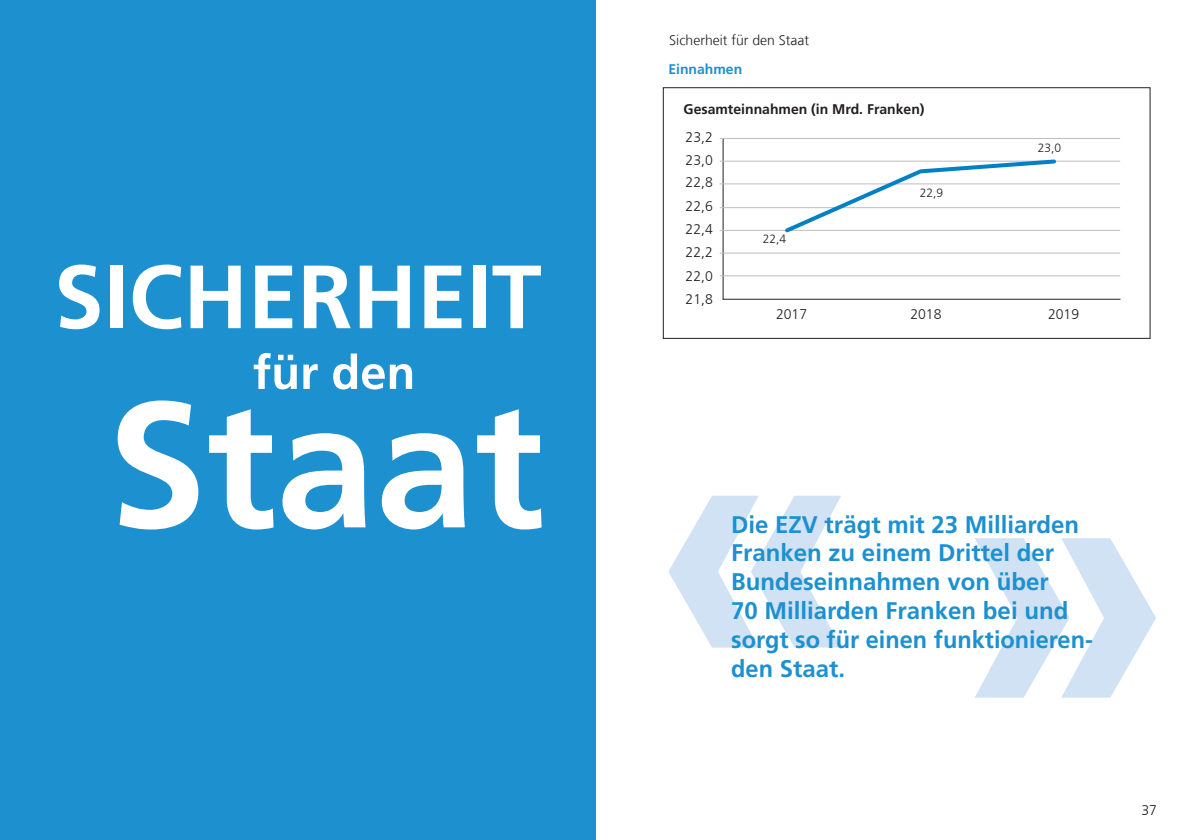
<style>
.page{position:relative;width:1191px;height:840px;background:#fff}
.page>*{position:absolute;margin:0;border:0;box-sizing:border-box;transform-origin:0 0}
.t1{font:700 89.6px "Frutiger LT Com";color:#fff}
.t2{font:700 24px/28.8px "Frutiger LT Com";color:#1d90d0}
.t3{font:300 14px "Frutiger LT Com";color:#231f20}
.t4{font:700 14px "Frutiger LT Com";color:#231f20}
.t5{font:700 14px "Frutiger LT Com";color:#1d90d0}
.t6{font:300 12px "Frutiger LT Com";color:#231f20}
</style>
<div class="page">
<div style="left:0;top:0;width:595px;height:839px;background:#1d90d0"></div>
<svg style="left:254px;top:353px;width:158px;height:36px"></svg>
<svg style="left:118px;top:400px;width:423px;height:129px"></svg>
<div style="left:663px;top:87px;width:487px;height:251px;border:1px solid #231f20"></div>
<hr style="left:722px;top:138px;width:1px;height:161px;background:#231f20">
<hr style="left:722px;top:298px;width:398px;height:1px;background:#231f20">
<hr style="left:719px;top:275px;width:401px;height:1px;background:#bcbdc0">
<hr style="left:719px;top:252px;width:401px;height:1px;background:#bcbdc0">
<hr style="left:719px;top:230px;width:401px;height:1px;background:#bcbdc0">
<hr style="left:719px;top:207px;width:401px;height:1px;background:#bcbdc0">
<hr style="left:719px;top:183px;width:401px;height:1px;background:#bcbdc0">
<hr style="left:719px;top:161px;width:401px;height:1px;background:#bcbdc0">
<hr style="left:719px;top:138px;width:401px;height:1px;background:#bcbdc0">
<svg style="left:782px;top:159px;width:276px;height:74px"></svg>
<svg style="left:975px;top:538px;width:181px;height:159px"></svg>
<svg style="left:668px;top:495px;width:173px;height:152px"></svg>
<p class="t1" style="left:54px;top:244px;width:489px">SICHERHEIT</p>
<p class="t3" style="left:669px;top:32px;width:141px">Sicherheit für den Staat</p>
<p class="t5" style="left:668px;top:61px;width:75px">Einnahmen</p>
<p class="t4" style="left:683px;top:100px;width:242px">Gesamteinnahmen (in Mrd. Franken)</p>
<p class="t3" style="left:685px;top:129px;width:29px">23,2</p>
<p class="t3" style="left:685px;top:152px;width:29px">23,0</p>
<p class="t3" style="left:685px;top:174px;width:29px">22,8</p>
<p class="t3" style="left:685px;top:197px;width:29px">22,6</p>
<p class="t3" style="left:685px;top:221px;width:29px">22,4</p>
<p class="t3" style="left:685px;top:244px;width:29px">22,2</p>
<p class="t3" style="left:685px;top:267px;width:29px">22,0</p>
<p class="t3" style="left:685px;top:290px;width:29px">21,8</p>
<p class="t6" style="left:763px;top:232px;width:25px">22,4</p>
<p class="t6" style="left:920px;top:185px;width:25px">22,9</p>
<p class="t6" style="left:1037px;top:141px;width:25px">23,0</p>
<p class="t3" style="left:776px;top:305px;width:33px">2017</p>
<p class="t3" style="left:910px;top:305px;width:33px">2018</p>
<p class="t3" style="left:1048px;top:305px;width:33px">2019</p>
<p class="t2" style="left:731px;top:509px;width:349px">Die EZV trägt mit 23 Milliarden<br>Franken zu einem Drittel der</p>
<p class="t2" style="left:731px;top:567px;width:319px">Bundeseinnahmen von über</p>
<p class="t2" style="left:731px;top:596px;width:363px">70 Milliarden Franken bei und sorgt so für einen funktionieren&shy;den Staat.</p>
<p class="t3" style="left:1141px;top:801px;width:17px">37</p>
</div>
